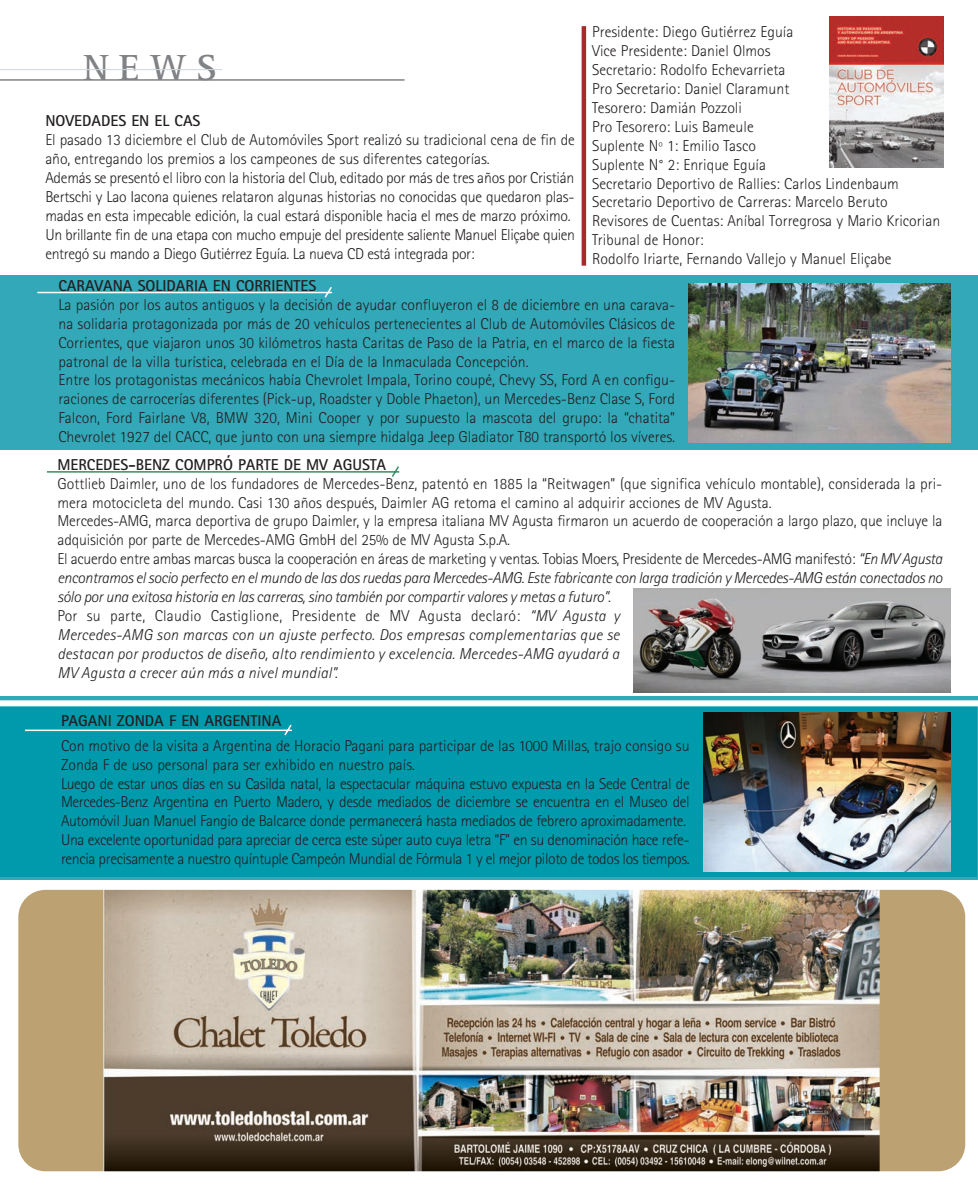
<style>
.page{position:relative;width:978px;height:1193px;background:#fff}
.page>*{position:absolute;margin:0;border:0;box-sizing:border-box;transform-origin:0 0}
.t1{font:700 37.5px "Rotis Serif";color:#808285}
.t2{font:300 15.75px/18.9px "Rotis Sans Serif";color:#231f20}
.t3{font:300 15.75px/18.9px "Rotis Sans Serif";letter-spacing:-.025em;color:#231f20}
.t4{font:700 15.75px "Rotis Sans Serif";color:#231f20}
.s1{font-style:italic}
</style>
<div class="page">
<img style="left:0;top:16px;width:978px;height:1156px">
<h1 class="t1" style="left:83px;top:45px;width:135px">NEWS</h1>
<p class="t4" style="left:45px;top:115px;width:157px">NOVEDADES EN EL CAS</p>
<p class="t2" style="left:45px;top:132px;width:531px">El pasado 13 diciembre el Club de Automóviles Sport realizó su tradicional cena de fin de año, entregando los premios a los campeones de sus diferentes categorías.<br>Además se presentó el libro con la historia del Club, editado por más de tres años por Cristián Bertschi y Lao Iacona quienes relataron algunas historias no conocidas que quedaron plas&shy;madas en esta impecable edición, la cual estará disponible hacia el mes de marzo próximo.<br>Un brillante fin de una etapa con mucho empuje del presidente saliente Manuel Eliçabe quien entregó su mando a Diego Gutiérrez Eguía. La nueva CD está integrada por:</p>
<p class="t2" style="left:592px;top:24px;width:349px">Presidente: Diego Gutiérrez Eguía<br>Vice Presidente: Daniel Olmos<br>Secretario: Rodolfo Echevarrieta<br>Pro Secretario: Daniel Claramunt<br>Tesorero: Damián Pozzoli<br>Pro Tesorero: Luis Bameule<br>Suplente Nº 1: Emilio Tasco<br>Suplente N° 2: Enrique Eguía<br>Secretario Deportivo de Rallies: Carlos Lindenbaum Secretario Deportivo de Carreras: Marcelo Beruto Revisores de Cuentas: Aníbal Torregrosa y Mario Kricorian Tribunal de Honor:<br>Rodolfo Iriarte, Fernando Vallejo y Manuel Eliçabe</p>
<p class="t4" style="left:58px;top:280px;width:259px">CARAVANA SOLIDARIA EN CORRIENTES</p>
<p class="t2" style="left:58px;top:296px;width:618px">La pasión por los autos antiguos y la decisión de ayudar confluyeron el 8 de diciembre en una carava&shy;na solidaria protagonizada por más de 20 vehículos pertenecientes al Club de Automóviles Clásicos de Corrientes, que viajaron unos 30 kilómetros hasta Caritas de Paso de la Patria, en el marco de la fiesta patronal de la villa turística, celebrada en el Día de la Inmaculada Concepción.<br>Entre los protagonistas mecánicos había Chevrolet Impala, Torino coupé, Chevy SS, Ford A en configu&shy;raciones de carrocerías diferentes (Pick-up, Roadster y Doble Phaeton), un Mercedes-Benz Clase S, Ford Falcon, Ford Fairlane V8, BMW 320, Mini Cooper y por supuesto la mascota del grupo: la “chatita” Chevrolet 1927 del CACC, que junto con una siempre hidalga Jeep Gladiator T80 transportó los víveres.</p>
<p class="t4" style="left:57px;top:459px;width:330px">MERCEDES-BENZ COMPRÓ PARTE DE MV AGUSTA</p>
<p class="t2" style="left:57px;top:475px;width:886px">Gottlieb Daimler, uno de los fundadores de Mercedes-Benz, patentó en 1885 la “Reitwagen” (que significa vehículo montable), considerada la pri&shy;mera motocicleta del mundo. Casi 130 años después, Daimler AG retoma el camino al adquirir acciones de MV Agusta.<br>Mercedes-AMG, marca deportiva de grupo Daimler, y la empresa italiana MV Agusta firmaron un acuerdo de cooperación a largo plazo, que incluye la adquisición por parte de Mercedes-AMG GmbH del 25% de MV Agusta S.p.A.<br>El acuerdo entre ambas marcas busca la cooperación en áreas de marketing y ventas. Tobias Moers, Presidente de Mercedes-AMG manifestó: <span class="s1">“En MV Agusta encontramos el socio perfecto en el mundo de las dos ruedas para Mercedes-AMG. Este fabricante con larga tradición y Mercedes-AMG están conectados no sólo por una exitosa historia en las carreras, sino también por compartir valores y metas a futuro”</span>.<br>Por su parte, Claudio Castiglione, Presidente de MV Agusta declaró: <span class="s1">“MV Agusta y<br>Mercedes-AMG son marcas con un ajuste perfecto. Dos empresas complementarias que se<br>destacan por productos de diseño, alto rendimiento y excelencia. Mercedes-AMG ayudará a<br>MV Agusta a crecer aún más a nivel mundial”.</span></p>
<p class="t4" style="left:61px;top:715px;width:222px">PAGANI ZONDA F EN ARGENTINA</p>
<p class="t3" style="left:61px;top:737px;width:630px">Con motivo de la visita a Argentina de Horacio Pagani para participar de las 1000 Millas, trajo consigo su Zonda F de uso personal para ser exhibido en nuestro país.<br>Luego de estar unos días en su Casilda natal, la espectacular máquina estuvo expuesta en la Sede Central de Mercedes-Benz Argentina en Puerto Madero, y desde mediados de diciembre se encuentra en el Museo del Automóvil Juan Manuel Fangio de Balcarce donde permanecerá hasta mediados de febrero aproximadamente.<br>Una excelente oportunidad para apreciar de cerca este súper auto cuya letra “F” en su denominación hace refe&shy;rencia precisamente a nuestro quíntuple Campeón Mundial de Fórmula 1 y el mejor piloto de todos los tiempos.</p>
</div>
